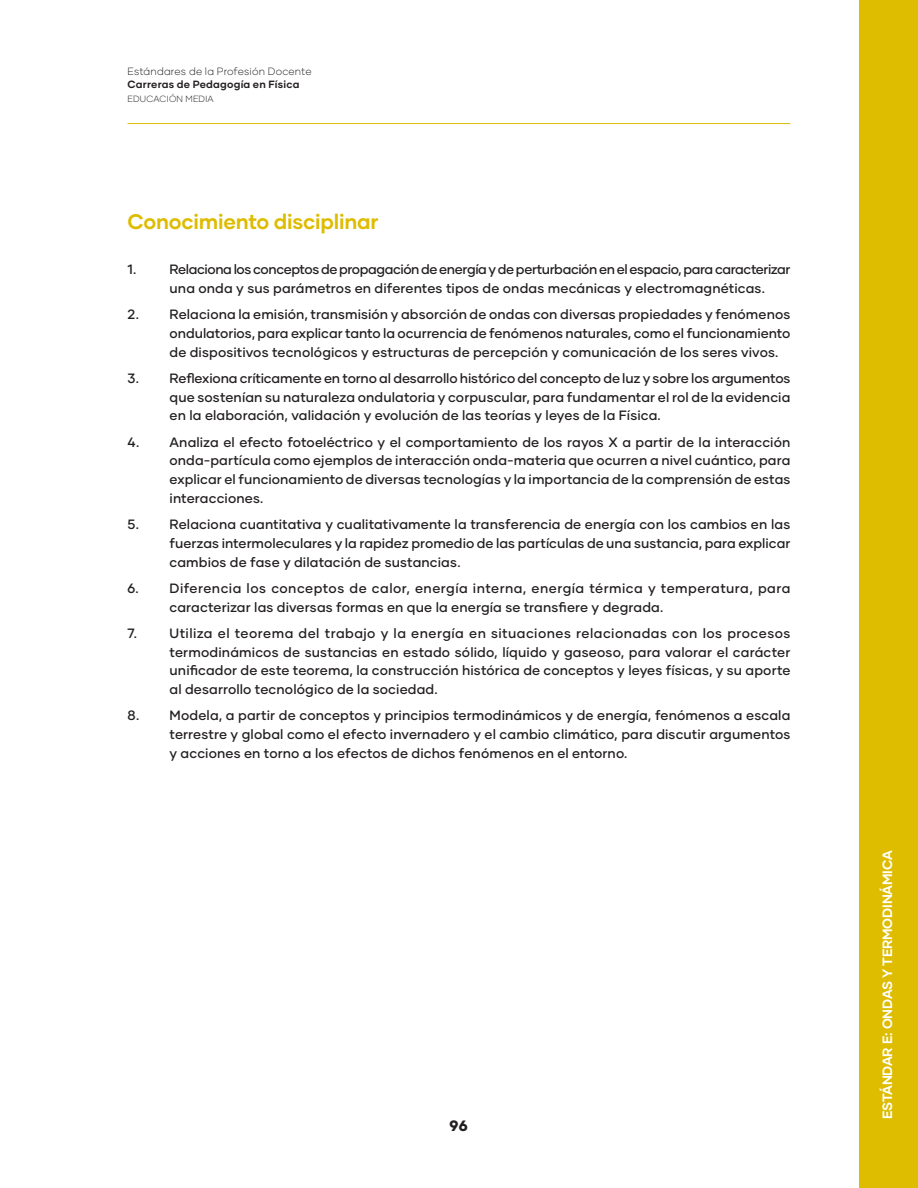
<style>
.page{position:relative;width:918px;height:1188px;background:#fff}
.page>*{position:absolute;margin:0;border:0;box-sizing:border-box;transform-origin:0 0}
.t1{font:700 21px "Gilmer";letter-spacing:-.01em;color:#debc00}
.t2{font:800 15px "Gilmer";color:#231f20}
.Bullets_Med_9_-_sin{font:500 13.5px/18.8px "Gilmer";letter-spacing:.01em;color:#231f20;text-align:justify}
.Bullets_Med_9_-_sin-2{font:500 13.5px/18.8px "Gilmer";letter-spacing:-.025em;color:#231f20}
.t3{font:700 13.5px "Gilmer";letter-spacing:-.01em;color:#fff}
.t4{font:300 10.5px "Gilmer";letter-spacing:.015em;color:#231f20}
.t5{font:700 10.5px "Gilmer";letter-spacing:.02em;color:#231f20}
.t6{font:300 9px "Gilmer";letter-spacing:.025em;color:#231f20}
</style>
<div class="page">
<hr style="left:128px;top:123px;width:662px;height:1px;background:#debc00">
<div style="left:859px;top:0;width:59px;height:1188px;background:#debc00"></div>
<p class="t4" style="left:128px;top:64px;width:186px">Estándares de la Profesión Docente</p>
<p class="t5" style="left:128px;top:78px;width:173px">Carreras de Pedagogía en Física</p>
<p class="t6" style="left:128px;top:93px;width:88px">EDUCACIÓN MEDIA</p>
<p class="t1" style="left:128px;top:209px;width:253px">Conocimiento disciplinar</p>
<p class="Bullets_Med_9_-_sin" style="left:128px;top:260px;width:10px">1.</p>
<p class="Bullets_Med_9_-_sin-2" style="left:170px;top:260px;width:623px">Relaciona los conceptos de propagación de energía y de perturbación en el espacio, para caracterizar una onda y sus parámetros en diferentes tipos de ondas mecánicas y electromagnéticas.</p>
<p class="Bullets_Med_9_-_sin" style="left:170px;top:305px;width:622px;text-indent:-42px">2. Relaciona la emisión, transmisión y absorción de ondas con diversas propiedades y fenómenos ondulatorios, para explicar tanto la ocurrencia de fenómenos naturales, como el funcionamiento de dispositivos tecnológicos y estructuras de percepción y comunicación de los seres vivos.</p>
<p class="Bullets_Med_9_-_sin" style="left:170px;top:369px;width:622px;text-indent:-42px">3. Reflexiona críticamente en torno al desarrollo histórico del concepto de luz y sobre los argumentos que sostenían su naturaleza ondulatoria y corpuscular, para fundamentar el rol de la evidencia en la elaboración, validación y evolución de las teorías y leyes de la Física.</p>
<p class="Bullets_Med_9_-_sin" style="left:170px;top:432px;width:622px;text-indent:-42px">4. Analiza el efecto fotoeléctrico y el comportamiento de los rayos X a partir de la interacción onda-partícula como ejemplos de interacción onda-materia que ocurren a nivel cuántico, para explicar el funcionamiento de diversas tecnologías y la importancia de la comprensión de estas interacciones.</p>
<p class="Bullets_Med_9_-_sin" style="left:170px;top:515px;width:622px;text-indent:-42px">5. Relaciona cuantitativa y cualitativamente la transferencia de energía con los cambios en las fuerzas intermoleculares y la rapidez promedio de las partículas de una sustancia, para explicar cambios de fase y dilatación de sustancias.</p>
<p class="Bullets_Med_9_-_sin" style="left:170px;top:579px;width:622px;text-indent:-42px">6. Diferencia los conceptos de calor, energía interna, energía térmica y temperatura, para caracterizar las diversas formas en que la energía se transfiere y degrada.</p>
<p class="Bullets_Med_9_-_sin" style="left:128px;top:624px;width:11px">7.</p>
<p class="Bullets_Med_9_-_sin" style="left:170px;top:624px;width:622px">Utiliza el teorema del trabajo y la energía en situaciones relacionadas con los procesos termodinámicos de sustancias en estado sólido, líquido y gaseoso, para valorar el carácter unificador de este teorema, la construcción histórica de conceptos y leyes físicas, y su aporte al desarrollo tecnológico de la sociedad.</p>
<p class="Bullets_Med_9_-_sin" style="left:170px;top:706px;width:622px;text-indent:-42px">8. Modela, a partir de conceptos y principios termodinámicos y de energía, fenómenos a escala terrestre y global como el efecto invernadero y el cambio climático, para discutir argumentos y acciones en torno a los efectos de dichos fenómenos en el entorno.</p>
<p class="t2" style="left:450px;top:1116px;width:20px">96</p>
<p class="t3" style="left:879px;top:1119px;width:270px;rotate:-90deg">ESTÁNDAR E: ONDAS Y TERMODINÁMICA</p>
</div>
